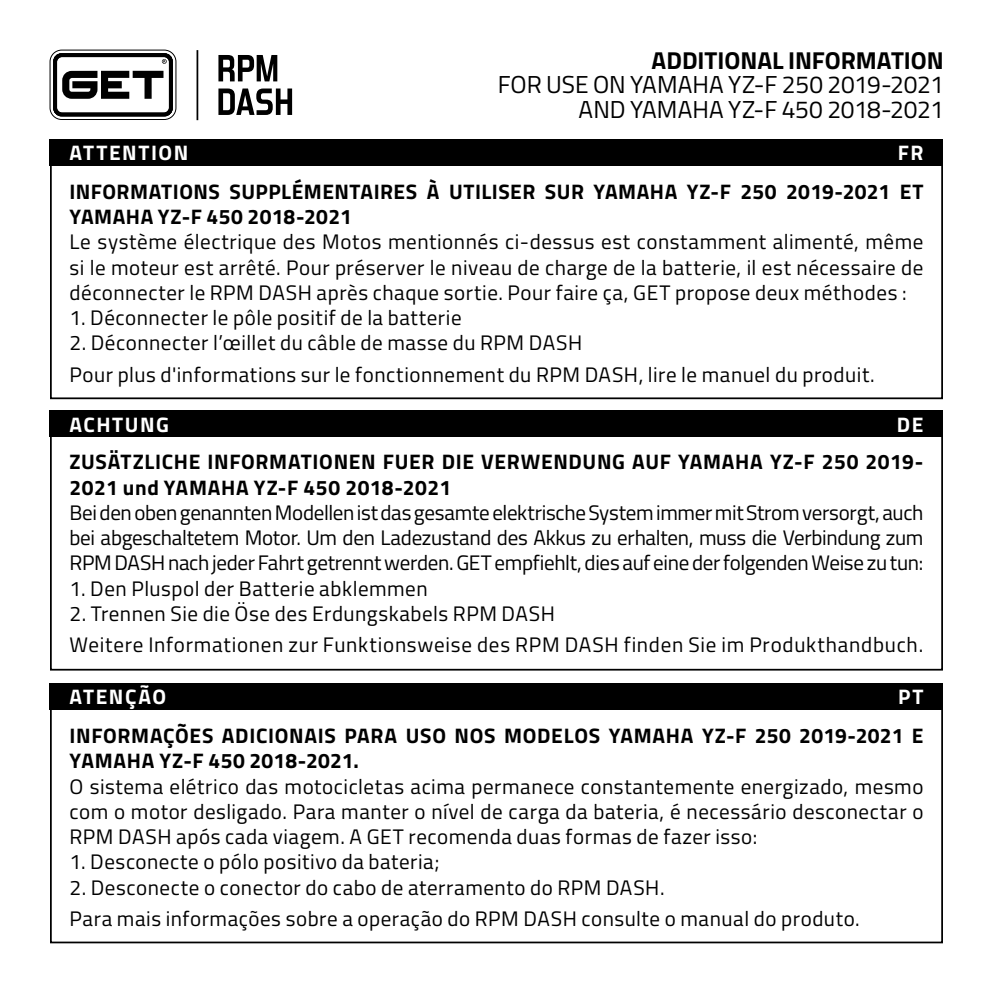
<style>
.page{position:relative;width:993px;height:993px;background:#fff}
.page>*{position:absolute;margin:0;border:0;box-sizing:border-box;transform-origin:0 0}
.t1{font:24.5px/24.5px "Titillium";letter-spacing:-.005em;color:#000;text-align:right}
.t2{font:700 24.5px "Titillium";color:#000}
.t3{font:21px/25.2px "Titillium";letter-spacing:.025em;color:#000;text-align:justify}
.t4{font:700 21px/25.2px "Titillium";letter-spacing:.025em;color:#000}
.t5{font:700 21px "Titillium";letter-spacing:.075em;color:#fff}
</style>
<div class="page">
<hr style="left:196px;top:50px;width:2px;height:70px;background:#000">
<svg style="left:218px;top:88px;width:74px;height:27px"></svg>
<svg style="left:218px;top:55px;width:59px;height:26px"></svg>
<svg style="left:49px;top:49px;width:128px;height:71px"></svg>
<div style="left:50px;top:410px;width:893px;height:27px;background:#000"></div>
<div style="left:50px;top:683px;width:893px;height:26px;background:#000"></div>
<div style="left:50px;top:139px;width:893px;height:26px;background:#000"></div>
<div style="left:50px;top:410px;width:892px;height:260px;border:2px solid #000"></div>
<div style="left:50px;top:683px;width:892px;height:260px;border:2px solid #000"></div>
<div style="left:50px;top:139px;width:892px;height:260px;border:2px solid #000"></div>
<p class="t2" style="left:651px;top:41px;width:293px">ADDITIONAL INFORMATION</p>
<p class="t1" style="left:497px;top:71px;width:447px">FOR USE ON YAMAHA YZ-F 250 2019-2021<br>AND YAMAHA YZ-F 450 2018-2021</p>
<p class="t5" style="left:69px;top:137px;width:120px">ATTENTION</p>
<p class="t5" style="left:897px;top:137px;width:27px">FR</p>
<p class="t4" style="left:69px;top:178px;width:855px">INFORMATIONS SUPPLÉMENTAIRES À UTILISER SUR YAMAHA YZ-F 250 2019-2021 ET<br>YAMAHA YZ-F 450 2018-2021</p>
<p class="t3" style="left:69px;top:228px;width:855px">Le système électrique des Motos mentionnés ci-dessus est constamment alimenté, même si le moteur est arrêté. Pour préserver le niveau de charge de la batterie, il est nécessaire de déconnecter le RPM DASH après chaque sortie. Pour faire ça, GET propose deux méthodes :</p>
<p class="t3" style="left:69px;top:304px;width:393px">1. Déconnecter le pôle positif de la batterie</p>
<p class="t3" style="left:69px;top:326px;width:806px;line-height:31.5px">2. Déconnecter l’œillet du câble de masse du RPM DASH<br>Pour plus d'informations sur le fonctionnement du RPM DASH, lire le manuel du produit.</p>
<p class="t5" style="left:69px;top:408px;width:101px">ACHTUNG</p>
<p class="t5" style="left:896px;top:408px;width:28px">DE</p>
<p class="t4" style="left:69px;top:448px;width:855px">ZUSÄTZLICHE INFORMATIONEN FUER DIE VERWENDUNG AUF YAMAHA YZ-F 250 2019-<br>2021 und YAMAHA YZ-F 450 2018-2021</p>
<p class="t3" style="left:69px;top:499px;width:855px">Bei den oben genannten Modellen ist das gesamte elektrische System immer mit Strom versorgt, auch bei abgeschaltetem Motor. Um den Ladezustand des Akkus zu erhalten, muss die Verbindung zum RPM DASH nach jeder Fahrt getrennt werden. GET empfiehlt, dies auf eine der folgenden Weise zu tun:</p>
<p class="t3" style="left:69px;top:574px;width:359px">1. Den Pluspol der Batterie abklemmen</p>
<p class="t3" style="left:69px;top:596px;width:854px;line-height:31.5px">2. Trennen Sie die Öse des Erdungskabels RPM DASH<br>Weitere Informationen zur Funktionsweise des RPM DASH finden Sie im Produkthandbuch.</p>
<p class="t5" style="left:69px;top:680px;width:98px">ATENÇÃO</p>
<p class="t5" style="left:897px;top:680px;width:27px">PT</p>
<p class="t4" style="left:70px;top:722px;width:855px">INFORMAÇÕES ADICIONAIS PARA USO NOS MODELOS YAMAHA YZ-F 250 2019-2021 E<br>YAMAHA YZ-F 450 2018-2021.</p>
<p class="t3" style="left:69px;top:772px;width:855px">O sistema elétrico das motocicletas acima permanece constantemente energizado, mesmo com o motor desligado. Para manter o nível de carga da bateria, é necessário desconectar o RPM DASH após cada viagem. A GET recomenda duas formas de fazer isso:</p>
<p class="t3" style="left:69px;top:848px;width:371px">1. Desconecte o pólo positivo da bateria;</p>
<p class="t3" style="left:69px;top:870px;width:791px;line-height:31.5px">2. Desconecte o conector do cabo de aterramento do RPM DASH.<br>Para mais informações sobre a operação do RPM DASH consulte o manual do produto.</p>
</div>
